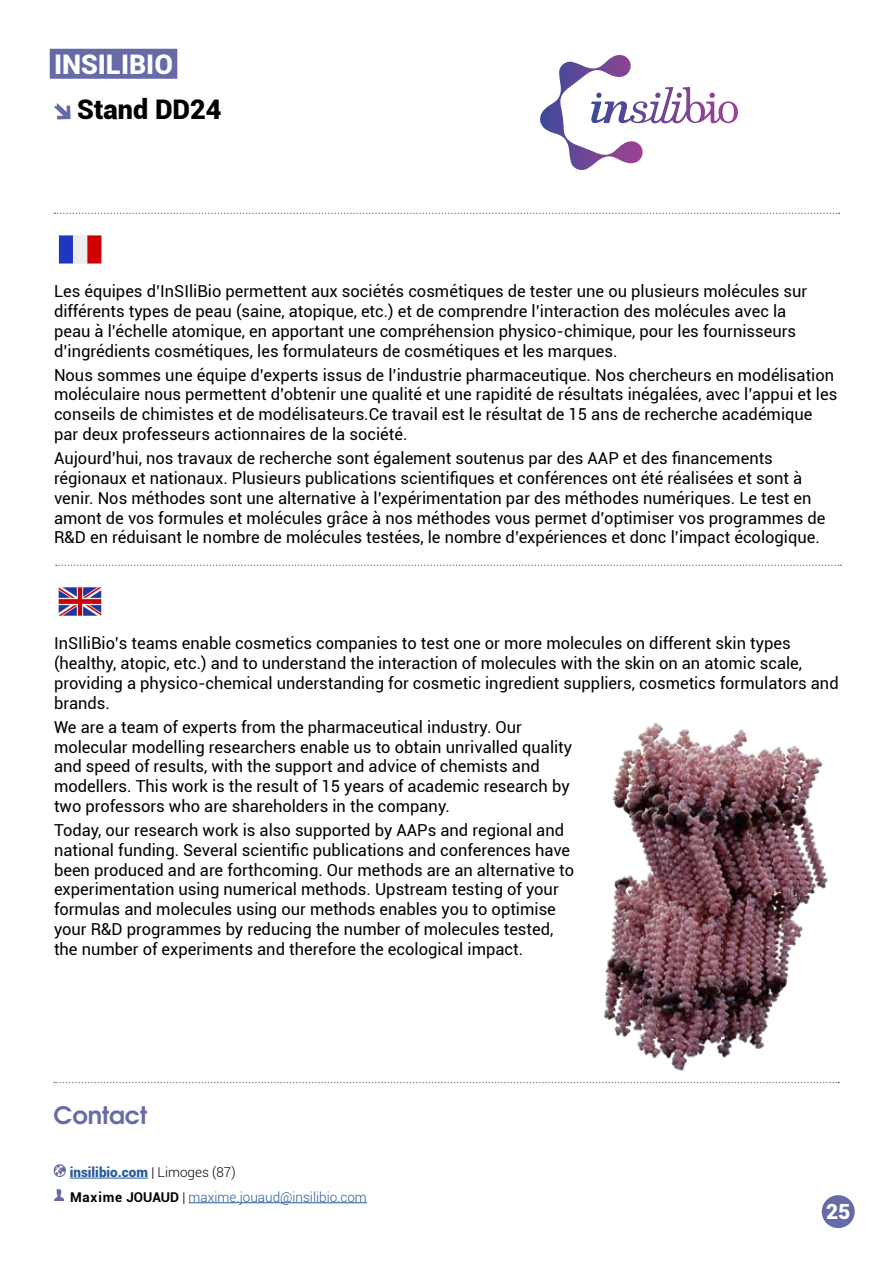
<style>
.page{position:relative;width:893px;height:1263px;background:#fff}
.page>*{position:absolute;margin:0;border:0;box-sizing:border-box;transform-origin:0 0}
.t1{font:900 27px "Roboto";color:#fff}
.t2{font:900 27px "Roboto";color:#000}
.t3{font:700 24px "Te X Gyre Adventor";color:#666aa7}
.t4{font:900 20.85px "Roboto";color:#fff}
.t5{font:16.5px/19.8px "Roboto";color:#000}
.t6{font:300 13.5px/24.8px "Roboto";color:#275b9b}
.s1{font-weight:900}
.s2{color:#000}
.s3{font-weight:700;color:#000}
</style>
<div class="page">
<div style="left:50px;top:49px;width:127px;height:30px;background:#666aa7"></div>
<svg style="left:54px;top:213px;width:786px;height:1px"></svg>
<svg style="left:56px;top:565px;width:785px;height:1px"></svg>
<svg style="left:54px;top:1082px;width:785px;height:1px"></svg>
<hr style="left:70px;top:1178px;width:78px;height:1px;background:#275b9b">
<hr style="left:189px;top:1202px;width:178px;height:1px;background:#275b9b">
<svg style="left:53px;top:1164px;width:13px;height:13px"></svg>
<svg style="left:54px;top:1189px;width:10px;height:12px"></svg>
<div style="left:73px;top:235px;width:14px;height:29px;background:#ededed"></div>
<svg style="left:59px;top:235px;width:14px;height:29px"></svg>
<svg style="left:87px;top:235px;width:14px;height:29px"></svg>
<svg style="left:59px;top:587px;width:42px;height:29px"></svg>
<svg style="left:54px;top:103px;width:17px;height:16px"></svg>
<img style="left:604px;top:722px;width:225px;height:349px">
<svg style="left:540px;top:55px;width:154px;height:115px"></svg>
<div style="left:822px;top:1195px;width:33px;height:33px;background:#666aa7;border-radius:50%"></div>
<h1 class="t1" style="left:54px;top:46px;width:121px">INSILIBIO</h1>
<h1 class="t2" style="left:77px;top:91px;width:146px">Stand DD24</h1>
<p class="t5" style="left:54px;top:281px;width:755px">Les équipes d’InSIliBio permettent aux sociétés cosmétiques de tester une ou plusieurs molécules sur différents types de peau (saine, atopique, etc.) et de comprendre l’interaction des molécules avec la peau à l’échelle atomique, en apportant une compréhension physico-chimique, pour les fournisseurs d’ingrédients cosmétiques, les formulateurs de cosmétiques et les marques.</p>
<p class="t5" style="left:54px;top:364px;width:785px">Nous sommes une équipe d’experts issus de l’industrie pharmaceutique. Nos chercheurs en modélisation moléculaire nous permettent d’obtenir une qualité et une rapidité de résultats inégalées, avec l’appui et les conseils de chimistes et de modélisateurs.Ce travail est le résultat de 15 ans de recherche académique par deux professeurs actionnaires de la société.</p>
<p class="t5" style="left:54px;top:448px;width:773px">Aujourd’hui, nos travaux de recherche sont également soutenus par des AAP et des financements régionaux et nationaux. Plusieurs publications scientifiques et conférences ont été réalisées et sont à venir. Nos méthodes sont une alternative à l’expérimentation par des méthodes numériques. Le test en amont de vos formules et molécules grâce à nos méthodes vous permet d’optimiser vos programmes de R&amp;D en réduisant le nombre de molécules testées, le nombre d’expériences et donc l’impact écologique.</p>
<p class="t5" style="left:54px;top:633px;width:786px">InSIliBio’s teams enable cosmetics companies to test one or more molecules on different skin types (healthy, atopic, etc.) and to understand the interaction of molecules with the skin on an atomic scale, providing a physico-chemical understanding for cosmetic ingredient suppliers, cosmetics formulators and brands.</p>
<p class="t5" style="left:54px;top:716px;width:520px">We are a team of experts from the pharmaceutical industry. Our molecular modelling researchers enable us to obtain unrivalled quality and speed of results, with the support and advice of chemists and modellers. This work is the result of 15 years of academic research by two professors who are shareholders in the company.</p>
<p class="t5" style="left:54px;top:820px;width:522px">Today, our research work is also supported by AAPs and regional and national funding. Several scientific publications and conferences have been produced and are forthcoming. Our methods are an alternative to experimentation using numerical methods. Upstream testing of your formulas and molecules using our methods enables you to optimise your R&amp;D programmes by reducing the number of molecules tested, the number of experiments and therefore the ecological impact.</p>
<h2 class="t3" style="left:54px;top:1094px;width:95px">Contact</h2>
<p class="t6" style="left:70px;top:1159px;width:299px"><span class="s1">insilibio.com</span> <span class="s2">| Limoges (87)<br></span><span class="s3">Maxime JOUAUD</span> <span class="s2">|</span> maxime.jouaud@insilibio.com</p>
<p class="t4" style="left:826px;top:1197px;width:26px">25</p>
</div>
